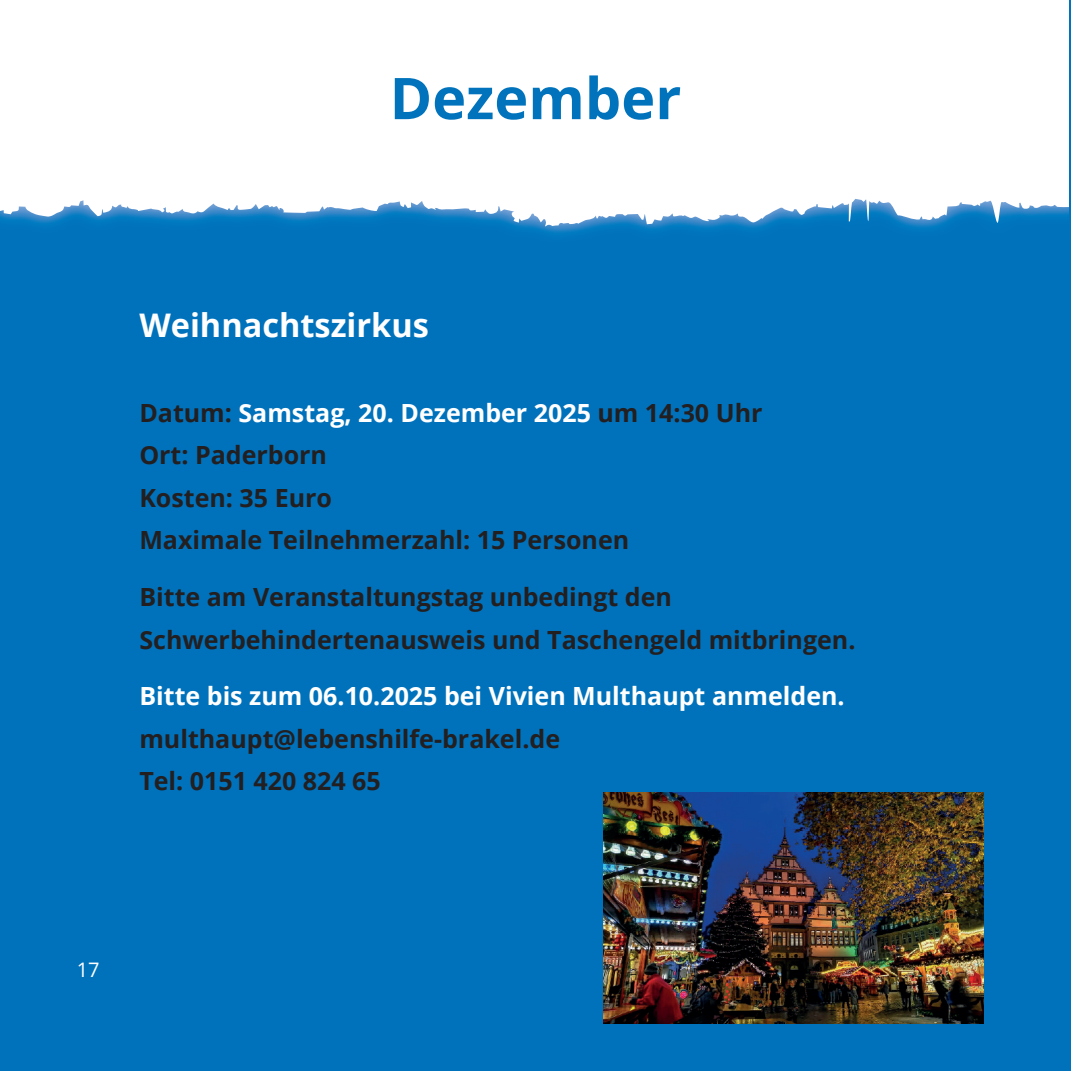
<style>
.page{position:relative;width:1071px;height:1071px;background:#fff}
.page>*{position:absolute;margin:0;border:0;box-sizing:border-box;transform-origin:0 0}
.t1{font:700 57.5px "Open Sans";color:#0073bc}
.t2{font:700 32.5px "Open Sans";color:#fff}
.t3{font:700 25px/42.5px "Open Sans";color:#231f20}
.t4{font:700 25px "Open Sans";color:#fff}
.t5{font:20px "Open Sans";color:#fff}
.s1{color:#fff}
</style>
<div class="page">
<div style="left:0;top:11px;width:1070px;height:1059px;background:#0072bc"></div>
<img style="left:603px;top:792px;width:380px;height:231px">
<svg style="left:0;top:11px;width:1068px;height:215px;background:#eff6fa"></svg>
<svg style="left:1068px;top:0;width:2px;height:214px"></svg>
<h1 class="t1" style="left:389px;top:58px;width:293px">Dezember</h1>
<h2 class="t2" style="left:139px;top:302px;width:291px">Weihnachtszirkus</h2>
<p class="t3" style="left:139px;top:390px;width:624px">Datum: <span class="s1">Samstag, 20. Dezember 2025</span> um 14:30 Uhr<br>Ort: Paderborn<br>Kosten: 35 Euro<br>Maximale Teilnehmerzahl: 15 Personen</p>
<p class="t3" style="left:139px;top:575px;width:717px">Bitte am Veranstaltungstag unbedingt den<br>Schwerbehindertenausweis und Taschengeld mitbringen.</p>
<p class="t4" style="left:139px;top:678px;width:706px">Bitte bis zum 06.10.2025 bei Vivien Multhaupt anmelden.</p>
<p class="t3" style="left:139px;top:716px;width:422px">multhaupt@lebenshilfe-brakel.de<br>Tel: 0151 420 824 65</p>
<p class="t5" style="left:77px;top:956px;width:24px">17</p>
</div>
